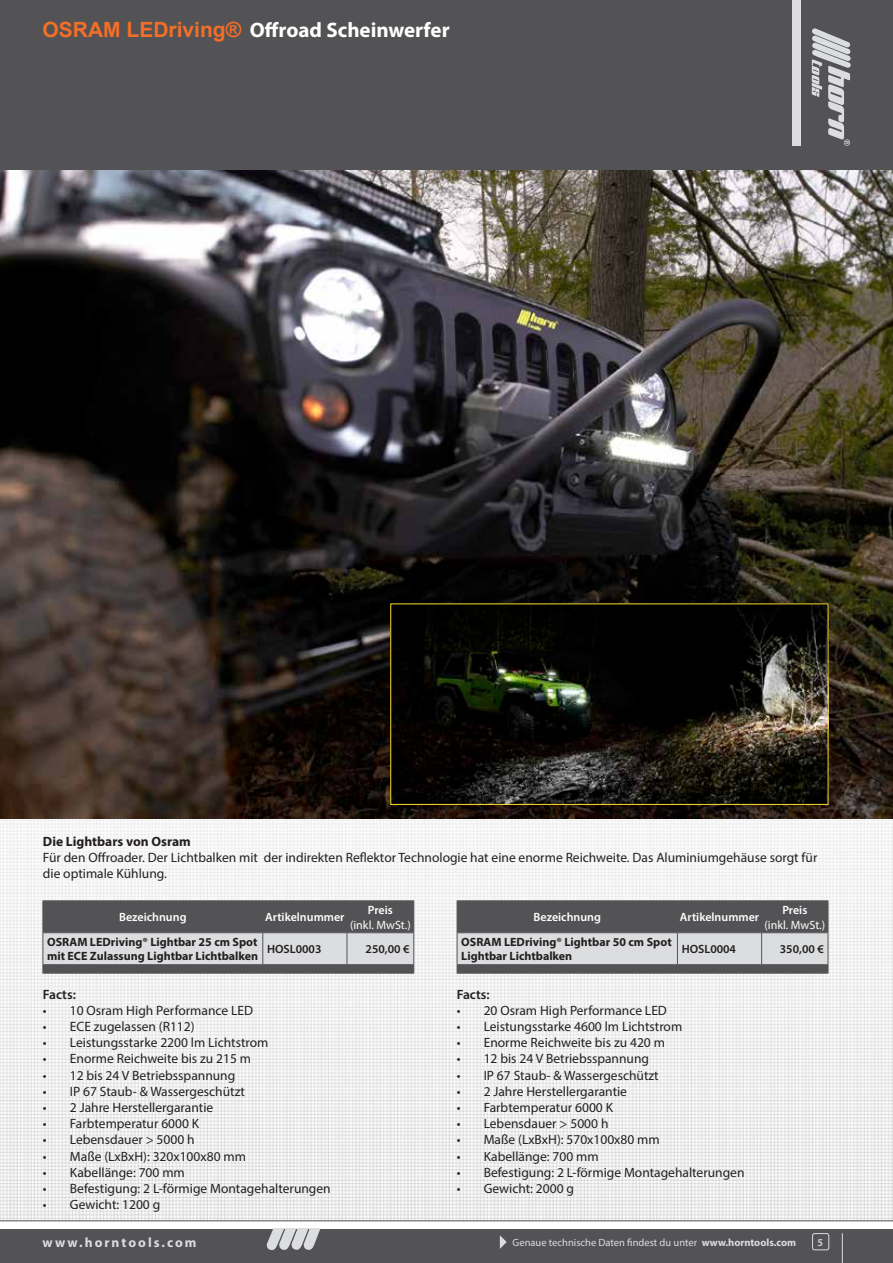
<style>
.page{position:relative;width:893px;height:1263px;background:#fff}
.page>*{position:absolute;margin:0;border:0;box-sizing:border-box;transform-origin:0 0}
.Titel_pages{font:700 21px "Myriad Pro";color:#fff}
.Copy_2{font:13.5px/16.2px "Myriad Pro";color:#231f20}
.Copy_2-2{font:700 13.5px "Myriad Pro";color:#231f20}
.t1{font:700 13.5px "Myriad Pro";letter-spacing:.15em;color:#dcdddf}
.Copy_2-3{font:600 13.5px "Myriad Pro";color:#231f20}
.t2{font:700 12px/14.4px "Myriad Pro";color:#231f20}
.t3{font:600 12px "Myriad Pro";color:#fff}
.t4{font:600 12px "Myriad Pro";color:#231f20}
.t5{font:12px "Myriad Pro";color:#fff}
.t6{font:10.5px "Myriad Pro";color:#dcdddf}
.t7{font:600 10.5px "Myriad Pro";color:#dcdddf}
.s1{font-family:"Arial";color:#f36e28}
.s2{font-weight:700}
</style>
<div class="page">
<img style="left:0;top:819px;width:893px;height:401px">
<div style="left:0;top:0;width:893px;height:170px;background:#535355"></div>
<div style="left:0;top:1229px;width:893px;height:34px;background:#535355"></div>
<div style="left:812px;top:1233px;width:17px;height:17px;border:1px solid #dcdddf;border-radius:2px"></div>
<svg style="left:500px;top:1235px;width:7px;height:14px"></svg>
<svg style="left:266px;top:1229px;width:54px;height:22px"></svg>
<svg style="left:812px;top:28px;width:39px;height:118px"></svg>
<div style="left:792px;top:0;width:8px;height:146px;background:#dcdddf"></div>
<hr style="left:842px;top:1233px;width:1px;height:30px;background:#dcdddf">
<hr style="left:0;top:1220px;width:893px;height:1px;background:#535355">
<img style="left:0;top:170px;width:893px;height:649px">
<img style="left:392px;top:605px;width:434px;height:198px">
<div style="left:390px;top:603px;width:438px;height:202px;border:1px solid #ffdd2b"></div>
<hr style="left:43px;top:900px;width:220px;height:1px;background:#535355">
<hr style="left:263px;top:900px;width:84px;height:1px;background:#535355">
<hr style="left:347px;top:900px;width:67px;height:1px;background:#535355">
<svg style="left:43px;top:901px;width:371px;height:72px;background:#8d8e90"></svg>
<hr style="left:43px;top:973px;width:220px;height:1px;background:#535355">
<hr style="left:263px;top:973px;width:84px;height:1px;background:#535355">
<hr style="left:347px;top:973px;width:67px;height:1px;background:#535355">
<hr style="left:43px;top:901px;width:1px;height:31px;background:#535355">
<hr style="left:262px;top:901px;width:1px;height:31px;background:#535355">
<hr style="left:347px;top:901px;width:1px;height:31px;background:#535355">
<hr style="left:413px;top:901px;width:1px;height:31px;background:#535355">
<hr style="left:457px;top:900px;width:220px;height:1px;background:#535355">
<hr style="left:677px;top:900px;width:85px;height:1px;background:#535355">
<hr style="left:762px;top:900px;width:66px;height:1px;background:#535355">
<svg style="left:457px;top:901px;width:372px;height:72px;background:#8c8c8e"></svg>
<hr style="left:457px;top:973px;width:220px;height:1px;background:#535355">
<hr style="left:677px;top:973px;width:85px;height:1px;background:#535355">
<hr style="left:762px;top:973px;width:66px;height:1px;background:#535355">
<hr style="left:457px;top:901px;width:1px;height:31px;background:#535355">
<hr style="left:677px;top:901px;width:1px;height:31px;background:#535355">
<hr style="left:761px;top:901px;width:1px;height:31px;background:#535355">
<hr style="left:828px;top:901px;width:1px;height:31px;background:#535355">
<p class="Titel_pages" style="left:43px;top:16px;width:409px"><span class="s1">OSRAM LEDriving®</span> Offroad Scheinwerfer</p>
<p class="Copy_2-2" style="left:43px;top:832px;width:149px">Die Lightbars von Osram</p>
<p class="Copy_2" style="left:43px;top:849px;width:776px">Für den Offroader. Der Lichtbalken mit der indirekten Reflektor Technologie hat eine enorme Reichweite. Das Aluminiumgehäuse sorgt für die optimale Kühlung.</p>
<p class="t3" style="left:119px;top:910px;width:69px">Bezeichnung</p>
<p class="t3" style="left:265px;top:910px;width:81px">Artikelnummer</p>
<p class="t3" style="left:368px;top:902px;width:26px">Preis</p>
<p class="t5" style="left:350px;top:917px;width:62px">(inkl. MwSt.)</p>
<p class="t3" style="left:782px;top:902px;width:26px">Preis</p>
<p class="t5" style="left:764px;top:917px;width:62px">(inkl. MwSt.)</p>
<p class="t3" style="left:533px;top:910px;width:69px">Bezeichnung</p>
<p class="t3" style="left:680px;top:910px;width:81px">Artikelnummer</p>
<p class="t2" style="left:47px;top:934px;width:213px">OSRAM LEDriving® Lightbar 25 cm Spot mit ECE Zulassung Lightbar Lichtbalken</p>
<p class="t4" style="left:267px;top:941px;width:56px">HOSL0003</p>
<p class="t4" style="left:366px;top:941px;width:45px">250,00 €</p>
<p class="Copy_2-3" style="left:43px;top:985px;width:34px">Facts:</p>
<p class="Copy_2" style="left:43px;top:1002px;width:212px">• 10 Osram High Performance LED</p>
<p class="Copy_2" style="left:43px;top:1018px;width:153px">• ECE zugelassen (R112)</p>
<p class="Copy_2" style="left:43px;top:1034px;width:227px">• Leistungsstarke 2200 lm Lichtstrom</p>
<p class="Copy_2" style="left:43px;top:1050px;width:210px">• Enorme Reichweite bis zu 215 m</p>
<p class="Copy_2" style="left:43px;top:1067px;width:194px">• 12 bis 24 V Betriebsspannung</p>
<p class="Copy_2" style="left:43px;top:1083px;width:204px">• IP 67 Staub- &amp; Wassergeschützt</p>
<p class="Copy_2" style="left:43px;top:1099px;width:172px">• 2 Jahre Herstellergarantie</p>
<p class="Copy_2" style="left:43px;top:1115px;width:158px">• Farbtemperatur 6000 K</p>
<p class="Copy_2" style="left:43px;top:1131px;width:153px">• Lebensdauer &gt; 5000 h</p>
<p class="Copy_2" style="left:43px;top:1148px;width:205px">• Maße (LxBxH): 320x100x80 mm</p>
<p class="Copy_2" style="left:43px;top:1164px;width:143px">• Kabellänge: 700 mm</p>
<p class="Copy_2" style="left:43px;top:1180px;width:289px">• Befestigung: 2 L-förmige Montagehalterungen</p>
<p class="Copy_2" style="left:43px;top:1196px;width:119px">• Gewicht: 1200 g</p>
<p class="t2" style="left:461px;top:934px;width:212px">OSRAM LEDriving® Lightbar 50 cm Spot</p>
<p class="t2" style="left:461px;top:949px;width:113px">Lightbar Lichtbalken</p>
<p class="t4" style="left:682px;top:941px;width:56px">HOSL0004</p>
<p class="t4" style="left:780px;top:941px;width:45px">350,00 €</p>
<p class="Copy_2-3" style="left:457px;top:985px;width:34px">Facts:</p>
<p class="Copy_2" style="left:457px;top:1002px;width:212px">• 20 Osram High Performance LED</p>
<p class="Copy_2" style="left:457px;top:1018px;width:227px">• Leistungsstarke 4600 lm Lichtstrom</p>
<p class="Copy_2" style="left:457px;top:1034px;width:210px">• Enorme Reichweite bis zu 420 m</p>
<p class="Copy_2" style="left:457px;top:1050px;width:194px">• 12 bis 24 V Betriebsspannung</p>
<p class="Copy_2" style="left:457px;top:1067px;width:204px">• IP 67 Staub- &amp; Wassergeschützt</p>
<p class="Copy_2" style="left:457px;top:1083px;width:172px">• 2 Jahre Herstellergarantie</p>
<p class="Copy_2" style="left:457px;top:1099px;width:158px">• Farbtemperatur 6000 K</p>
<p class="Copy_2" style="left:457px;top:1115px;width:153px">• Lebensdauer &gt; 5000 h</p>
<p class="Copy_2" style="left:457px;top:1131px;width:205px">• Maße (LxBxH): 570x100x80 mm</p>
<p class="Copy_2" style="left:457px;top:1148px;width:143px">• Kabellänge: 700 mm</p>
<p class="Copy_2" style="left:457px;top:1164px;width:289px">• Befestigung: 2 L-förmige Montagehalterungen</p>
<p class="Copy_2" style="left:457px;top:1180px;width:119px">• Gewicht: 2000 g</p>
<p class="t1" style="left:43px;top:1233px;width:155px">www.horntools.com</p>
<p class="t6" style="left:513px;top:1236px;width:285px">Genaue technische Daten findest du unter <span class="s2">www.horntools.com</span></p>
<p class="t7" style="left:818px;top:1235px;width:7px">5</p>
</div>
